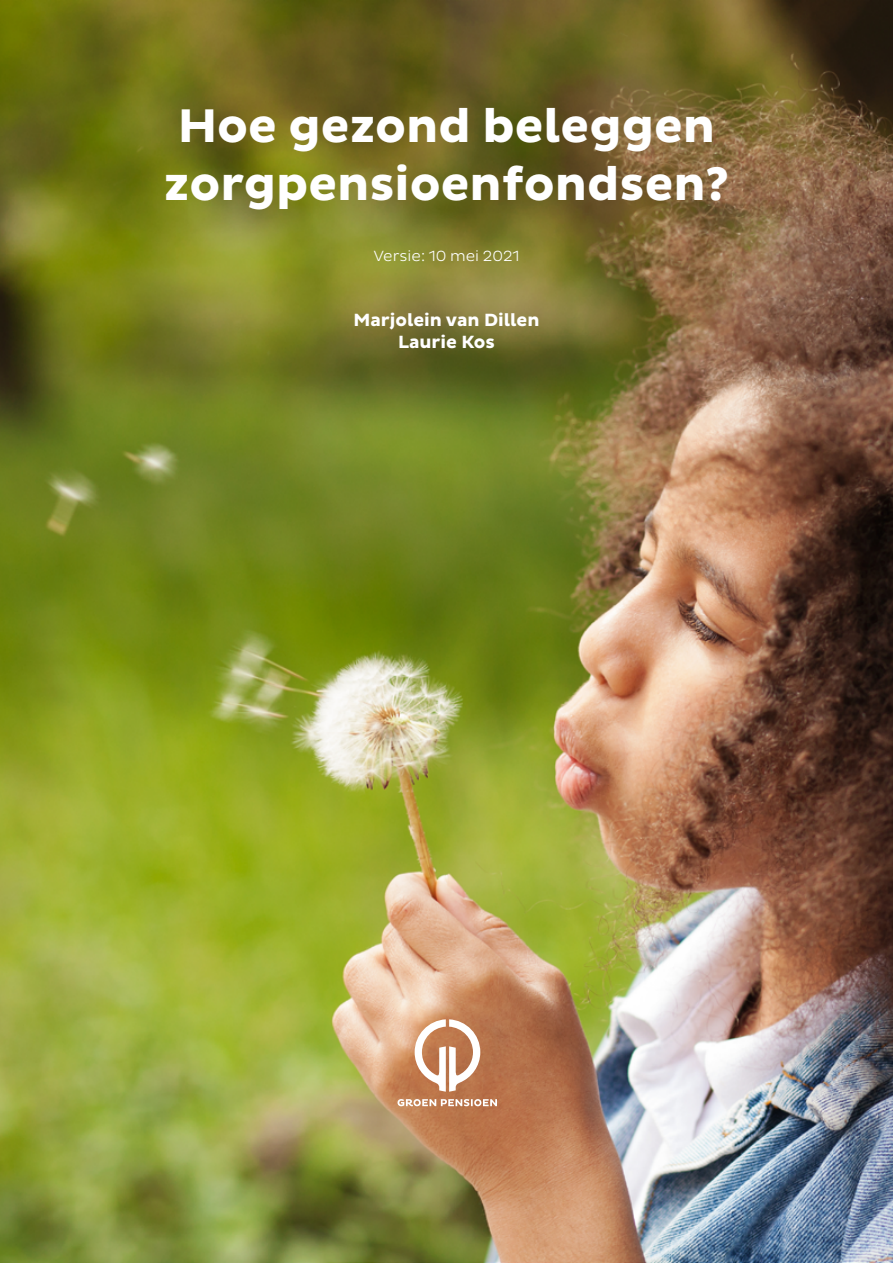
<style>
.page{position:relative;width:893px;height:1263px;background:#fff}
.page>*{position:absolute;margin:0;border:0;box-sizing:border-box;transform-origin:0 0}
.t1{font:700 48px/57.6px "Pluto Sans";color:#fff}
.t2{font:700 18px/21.6px "Pluto Sans";color:#fff;text-align:center}
.t3{font:300 15px "Pluto Sans";color:#fff}
</style>
<div class="page">
<img style="left:0;top:0;width:893px;height:1263px">
<svg style="left:415px;top:1019px;width:65px;height:73px"></svg>
<svg style="left:397px;top:1099px;width:100px;height:7px"></svg>
<p class="t1" style="left:164px;top:99px;width:567px">Hoe gezond beleggen zorgpensioenfondsen?</p>
<p class="t3" style="left:373px;top:247px;width:148px">Versie: 10 mei 2021</p>
<p class="t2" style="left:353px;top:310px;width:187px">Marjolein van Dillen<br>Laurie Kos</p>
</div>
